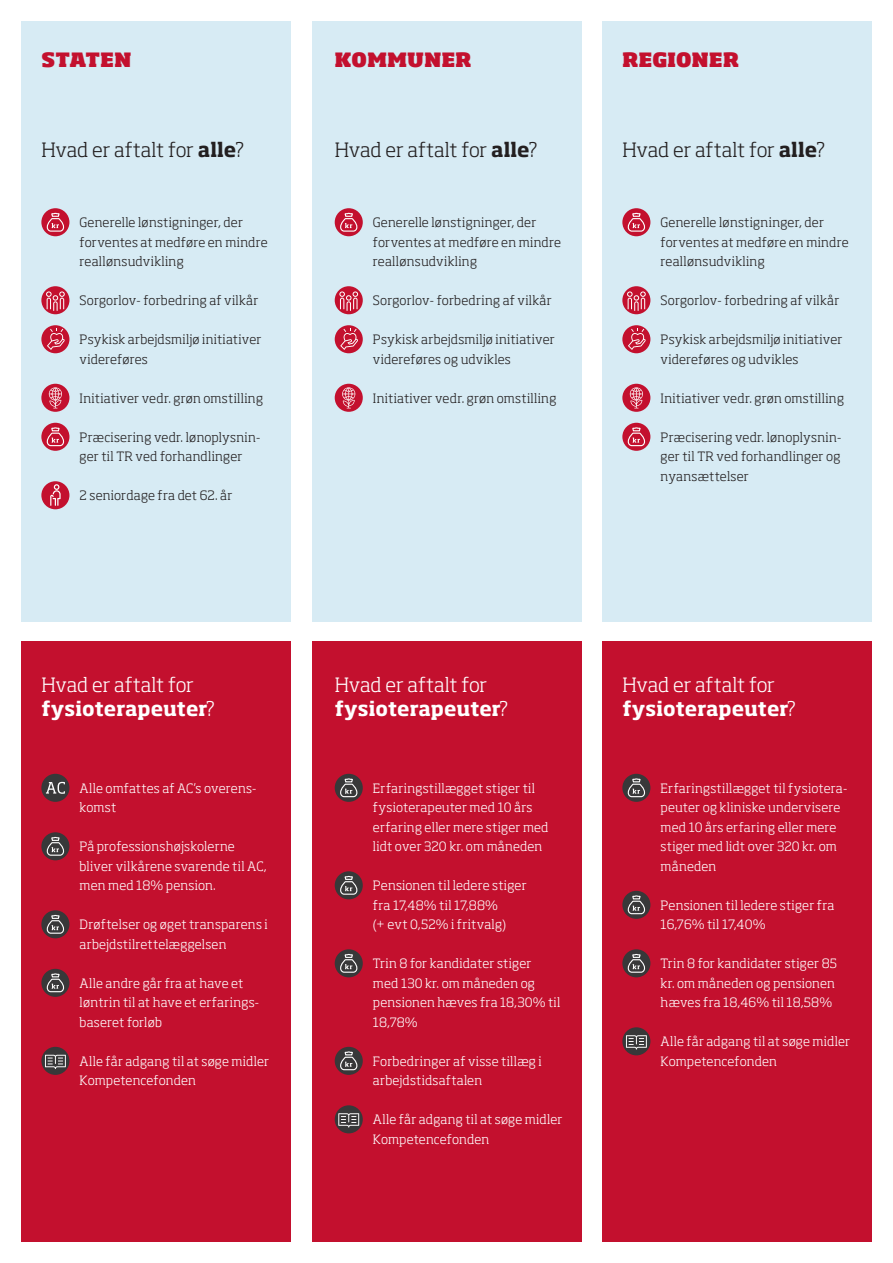
<style>
.page{position:relative;width:893px;height:1263px;background:#fff}
.page>*{position:absolute;margin:0;border:0;box-sizing:border-box;transform-origin:0 0}
.lille_rubrik{font:300 19.5px/24px "Soho Std";letter-spacing:-.01em;color:#fff}
.lille_rubrik-2{font:300 19.5px "Soho Std";letter-spacing:-.01em;color:#231f20}
.Rubrik{font:800 19.5px "Soho Std";letter-spacing:.015em;color:#c3102e}
.Bred_brødopstilling{font:300 12.75px/19.5px "Soho Std";letter-spacing:.015em;color:#fff}
.Bred_brødopstilling-2{font:300 12.75px/19.5px "Soho Std";letter-spacing:.015em;color:#231f20}
.s1{font-weight:700}
</style>
<div class="page">
<div style="left:21px;top:21px;width:270px;height:600px;background:#d7ebf4"></div>
<div style="left:312px;top:21px;width:269px;height:600px;background:#d7ebf4"></div>
<div style="left:602px;top:21px;width:270px;height:600px;background:#d7ebf4"></div>
<div style="left:21px;top:641px;width:270px;height:601px;background:#c3102e"></div>
<div style="left:312px;top:641px;width:269px;height:601px;background:#c3102e"></div>
<div style="left:602px;top:641px;width:270px;height:601px;background:#c3102e"></div>
<div style="left:41px;top:208px;width:28px;height:28px;background:#c3102e;border-radius:50%"></div>
<svg style="left:46px;top:208px;width:19px;height:24px"></svg>
<div style="left:41px;top:286px;width:28px;height:28px;background:#c3102e;border-radius:50%"></div>
<svg style="left:46px;top:291px;width:19px;height:20px"></svg>
<div style="left:41px;top:325px;width:28px;height:28px;background:#c3102e;border-radius:50%"></div>
<svg style="left:47px;top:328px;width:18px;height:22px"></svg>
<div style="left:41px;top:384px;width:28px;height:28px;background:#c3102e;border-radius:50%"></div>
<svg style="left:49px;top:387px;width:13px;height:21px"></svg>
<div style="left:41px;top:423px;width:28px;height:28px;background:#c3102e;border-radius:50%"></div>
<svg style="left:46px;top:422px;width:19px;height:25px"></svg>
<div style="left:41px;top:481px;width:28px;height:28px;background:#c3102e;border-radius:50%"></div>
<svg style="left:50px;top:484px;width:11px;height:22px"></svg>
<div style="left:41px;top:774px;width:28px;height:28px;background:#383839;border-radius:50%"></div>
<svg style="left:46px;top:782px;width:19px;height:12px"></svg>
<div style="left:41px;top:832px;width:28px;height:28px;background:#383839;border-radius:50%"></div>
<svg style="left:46px;top:832px;width:19px;height:24px"></svg>
<div style="left:41px;top:910px;width:28px;height:28px;background:#383839;border-radius:50%"></div>
<svg style="left:46px;top:910px;width:19px;height:24px"></svg>
<div style="left:41px;top:969px;width:28px;height:28px;background:#383839;border-radius:50%"></div>
<svg style="left:46px;top:968px;width:19px;height:25px"></svg>
<div style="left:41px;top:1047px;width:28px;height:28px;background:#383839;border-radius:50%"></div>
<svg style="left:45px;top:1055px;width:21px;height:14px"></svg>
<div style="left:335px;top:208px;width:28px;height:28px;background:#c3102e;border-radius:50%"></div>
<svg style="left:339px;top:208px;width:19px;height:24px"></svg>
<div style="left:335px;top:286px;width:28px;height:28px;background:#c3102e;border-radius:50%"></div>
<svg style="left:339px;top:291px;width:19px;height:20px"></svg>
<div style="left:335px;top:325px;width:28px;height:28px;background:#c3102e;border-radius:50%"></div>
<svg style="left:340px;top:328px;width:18px;height:22px"></svg>
<div style="left:335px;top:384px;width:28px;height:28px;background:#c3102e;border-radius:50%"></div>
<svg style="left:342px;top:387px;width:13px;height:21px"></svg>
<div style="left:335px;top:774px;width:28px;height:28px;background:#383839;border-radius:50%"></div>
<svg style="left:339px;top:773px;width:19px;height:25px"></svg>
<div style="left:335px;top:871px;width:28px;height:28px;background:#383839;border-radius:50%"></div>
<svg style="left:339px;top:871px;width:19px;height:24px"></svg>
<div style="left:335px;top:949px;width:28px;height:28px;background:#383839;border-radius:50%"></div>
<svg style="left:339px;top:949px;width:19px;height:24px"></svg>
<div style="left:335px;top:1047px;width:28px;height:28px;background:#383839;border-radius:50%"></div>
<svg style="left:339px;top:1046px;width:19px;height:25px"></svg>
<div style="left:335px;top:1105px;width:28px;height:28px;background:#383839;border-radius:50%"></div>
<svg style="left:338px;top:1113px;width:21px;height:14px"></svg>
<div style="left:622px;top:208px;width:28px;height:28px;background:#c3102e;border-radius:50%"></div>
<svg style="left:627px;top:208px;width:19px;height:24px"></svg>
<div style="left:622px;top:286px;width:28px;height:28px;background:#c3102e;border-radius:50%"></div>
<svg style="left:627px;top:291px;width:19px;height:20px"></svg>
<div style="left:622px;top:325px;width:28px;height:28px;background:#c3102e;border-radius:50%"></div>
<svg style="left:628px;top:328px;width:18px;height:22px"></svg>
<div style="left:622px;top:384px;width:28px;height:28px;background:#c3102e;border-radius:50%"></div>
<svg style="left:630px;top:387px;width:13px;height:21px"></svg>
<div style="left:622px;top:423px;width:28px;height:28px;background:#c3102e;border-radius:50%"></div>
<svg style="left:627px;top:422px;width:19px;height:25px"></svg>
<div style="left:622px;top:774px;width:28px;height:28px;background:#383839;border-radius:50%"></div>
<svg style="left:627px;top:773px;width:19px;height:25px"></svg>
<div style="left:622px;top:891px;width:28px;height:28px;background:#383839;border-radius:50%"></div>
<svg style="left:627px;top:890px;width:19px;height:25px"></svg>
<div style="left:622px;top:949px;width:28px;height:28px;background:#383839;border-radius:50%"></div>
<svg style="left:627px;top:949px;width:19px;height:24px"></svg>
<div style="left:622px;top:1027px;width:28px;height:28px;background:#383839;border-radius:50%"></div>
<svg style="left:626px;top:1035px;width:21px;height:14px"></svg>
<p class="Rubrik" style="left:42px;top:47px;width:91px">STATEN</p>
<p class="Rubrik" style="left:335px;top:47px;width:138px">KOMMUNER</p>
<p class="Rubrik" style="left:622px;top:47px;width:118px">REGIONER</p>
<p class="lille_rubrik-2" style="left:41px;top:137px;width:205px">Hvad er aftalt for <span class="s1">alle</span>?</p>
<p class="lille_rubrik-2" style="left:335px;top:137px;width:205px">Hvad er aftalt for <span class="s1">alle</span>?</p>
<p class="lille_rubrik-2" style="left:622px;top:137px;width:205px">Hvad er aftalt for <span class="s1">alle</span>?</p>
<p class="Bred_brødopstilling-2" style="left:80px;top:213px;width:190px">Generelle lønstigninger, der forventes at medføre en mindre reallønsudvikling</p>
<p class="Bred_brødopstilling-2" style="left:80px;top:291px;width:180px">Sorgorlov- forbedring af vilkår</p>
<p class="Bred_brødopstilling-2" style="left:80px;top:330px;width:183px">Psykisk arbejdsmiljø initiativer videreføres</p>
<p class="Bred_brødopstilling-2" style="left:80px;top:388px;width:185px">Initiativer vedr. grøn omstilling</p>
<p class="Bred_brødopstilling-2" style="left:80px;top:427px;width:183px">Præcisering vedr. lønoplysnin&shy;ger til TR ved forhandlinger</p>
<p class="Bred_brødopstilling-2" style="left:80px;top:486px;width:154px">2 seniordage fra det 62. år</p>
<p class="Bred_brødopstilling-2" style="left:373px;top:213px;width:190px">Generelle lønstigninger, der forventes at medføre en mindre reallønsudvikling</p>
<p class="Bred_brødopstilling-2" style="left:373px;top:291px;width:180px">Sorgorlov- forbedring af vilkår</p>
<p class="Bred_brødopstilling-2" style="left:373px;top:330px;width:183px">Psykisk arbejdsmiljø initiativer videreføres og udvikles</p>
<p class="Bred_brødopstilling-2" style="left:373px;top:388px;width:185px">Initiativer vedr. grøn omstilling</p>
<p class="Bred_brødopstilling-2" style="left:661px;top:213px;width:190px">Generelle lønstigninger, der forventes at medføre en mindre reallønsudvikling</p>
<p class="Bred_brødopstilling-2" style="left:661px;top:291px;width:180px">Sorgorlov- forbedring af vilkår</p>
<p class="Bred_brødopstilling-2" style="left:661px;top:330px;width:183px">Psykisk arbejdsmiljø initiativer videreføres og udvikles</p>
<p class="Bred_brødopstilling-2" style="left:661px;top:388px;width:185px">Initiativer vedr. grøn omstilling</p>
<p class="Bred_brødopstilling-2" style="left:661px;top:427px;width:183px;text-align:justify">Præcisering vedr. lønoplysnin&shy;ger til TR ved forhandlinger og nyansættelser</p>
<p class="lille_rubrik" style="left:41px;top:673px;width:175px">Hvad er aftalt for <span class="s1">fysioterapeuter</span>?</p>
<p class="Bred_brødopstilling" style="left:80px;top:778px;width:179px">Alle omfattes af AC’s overens&shy;komst</p>
<p class="Bred_brødopstilling" style="left:80px;top:837px;width:188px">På professionshøjskolerne bliver vilkårene svarende til AC, men med 18% pension.</p>
<p class="Bred_brødopstilling" style="left:80px;top:915px;width:190px">Drøftelser og øget transparens i arbejdstilrettelæggelsen</p>
<p class="Bred_brødopstilling" style="left:80px;top:973px;width:181px">Alle andre går fra at have et løntrin til at have et erfarings&shy;baseret forløb</p>
<p class="Bred_brødopstilling" style="left:80px;top:1051px;width:191px">Alle får adgang til at søge midler<br>Kompetencefonden</p>
<p class="lille_rubrik" style="left:335px;top:673px;width:175px">Hvad er aftalt for <span class="s1">fysioterapeuter</span>?</p>
<p class="Bred_brødopstilling" style="left:373px;top:778px;width:177px">Erfaringstillægget stiger til fysioterapeuter med 10 års erfaring eller mere stiger med lidt over 320 kr. om måneden</p>
<p class="Bred_brødopstilling" style="left:373px;top:876px;width:155px">Pensionen til ledere stiger fra 17,48% til 17,88%<br>(+ evt 0,52% i fritvalg)</p>
<p class="Bred_brødopstilling" style="left:373px;top:954px;width:189px">Trin 8 for kandidater stiger<br>med 130 kr. om måneden og pensionen hæves fra 18,30% til<br>18,78%</p>
<p class="Bred_brødopstilling" style="left:373px;top:1051px;width:170px">Forbedringer af visse tillæg i arbejdstidsaftalen</p>
<p class="Bred_brødopstilling" style="left:373px;top:1110px;width:191px">Alle får adgang til at søge midler<br>Kompetencefonden</p>
<p class="lille_rubrik" style="left:622px;top:673px;width:175px">Hvad er aftalt for <span class="s1">fysioterapeuter</span>?</p>
<p class="Bred_brødopstilling" style="left:661px;top:778px;width:188px">Erfaringstillægget til fysiotera&shy;peuter og kliniske undervisere med 10 års erfaring eller mere stiger med lidt over 320 kr. om måneden</p>
<p class="Bred_brødopstilling" style="left:661px;top:895px;width:175px">Pensionen til ledere stiger fra<br>16,76% til 17,40%</p>
<p class="Bred_brødopstilling" style="left:661px;top:954px;width:178px">Trin 8 for kandidater stiger 85 kr. om måneden og pensionen hæves fra 18,46% til 18,58%</p>
<p class="Bred_brødopstilling" style="left:661px;top:1032px;width:191px">Alle får adgang til at søge midler<br>Kompetencefonden</p>
</div>
